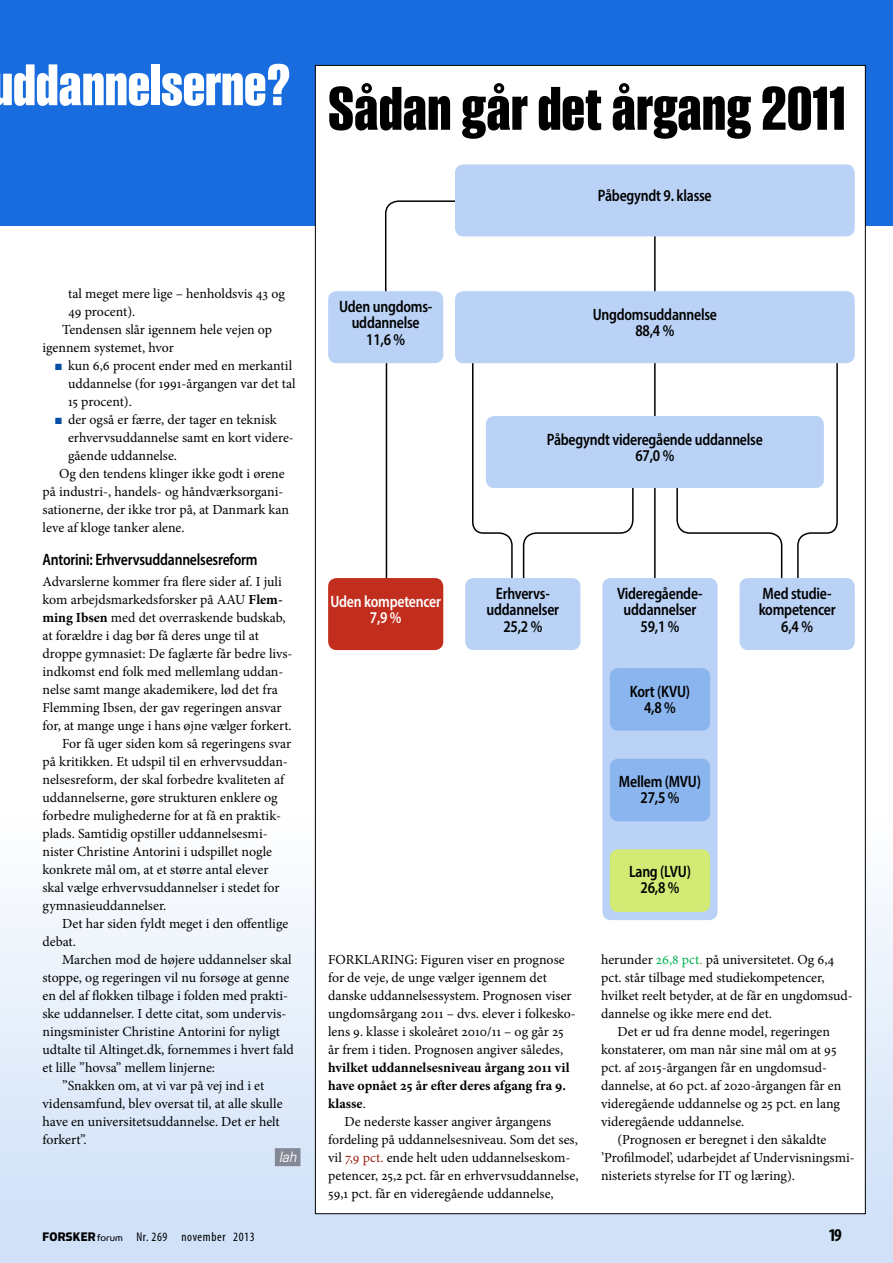
<style>
.page{position:relative;width:893px;height:1263px;background:#fff}
.page>*{position:absolute;margin:0;border:0;box-sizing:border-box;transform-origin:0 0}
.t1{font:700 63px "Smart Sans Std";color:#000}
.t2{font:700 60px "Smart Sans Std";color:#fff}
.t3{font:700 condensed 18px "Myriad Pro";color:#000}
.t4{font:600 semi-condensed 16.5px/16.5px "Myriad Pro";letter-spacing:-.015em;color:#000;text-align:center;scale:.9 1}
.t5{font:600 semi-condensed 16.5px/16.5px "Myriad Pro";letter-spacing:-.015em;color:#fff;text-align:center;scale:.9 1}
.t6{font:13.8px/18px "Minion Pro";color:#000}
.t7{font:700 13.8px/18px "Minion Pro";color:#000}
.t8{font:italic 13.8px "Eurostile LT Std";color:#fff;scale:.9 1}
.t9{font:condensed 12.75px "Myriad Pro";letter-spacing:.05em;color:#000}
.s1{color:#074ea8}
.s2{font-weight:700}
.s3{font-weight:400}
.s4{color:#9c2517}
.s5{color:#00b050}
.s6{color:#8aa129}
.s7{font-family:"Simian Display Chimpanzee";font-stretch:normal;font-size:13.95px}
.s8{font-family:"Simian Display Orangutan";font-stretch:normal;font-size:11.4px}
</style>
<div class="page">
<div style="left:0;top:0;width:893px;height:226px;background:#186cdd"></div>
<div style="left:0;top:812px;width:893px;height:451px;background:linear-gradient(to bottom,#fefefe,#ccdef7)"></div>
<div style="left:315px;top:65px;width:550px;height:1149px;background:#fff"></div>
<svg style="left:471px;top:363px;width:42px;height:215px"></svg>
<svg style="left:796px;top:363px;width:43px;height:215px"></svg>
<hr style="left:654px;top:193px;width:2px;height:698px;background:#000">
<hr style="left:386px;top:315px;width:1px;height:272px;background:#000">
<div style="left:455px;top:164px;width:400px;height:72px;background:#b9d2f5;border-radius:9px"></div>
<div style="left:328px;top:291px;width:115px;height:72px;background:#b9d2f5;border-radius:9px"></div>
<div style="left:328px;top:578px;width:115px;height:72px;background:#c22e1e;border-radius:9px"></div>
<div style="left:465px;top:578px;width:115px;height:72px;background:#b9d2f5;border-radius:9px"></div>
<div style="left:602px;top:578px;width:116px;height:342px;background:#b9d2f5;border-radius:9px"></div>
<div style="left:610px;top:849px;width:100px;height:63px;background:#d3ea74;border-radius:9px"></div>
<div style="left:610px;top:759px;width:100px;height:62px;background:#8bb5ee;border-radius:9px"></div>
<div style="left:610px;top:668px;width:100px;height:63px;background:#8bb5ee;border-radius:9px"></div>
<div style="left:739px;top:578px;width:116px;height:72px;background:#b9d2f5;border-radius:9px"></div>
<div style="left:455px;top:291px;width:400px;height:72px;background:#b9d2f5;border-radius:9px"></div>
<div style="left:486px;top:416px;width:338px;height:72px;background:#b9d2f5;border-radius:9px"></div>
<svg style="left:676px;top:488px;width:107px;height:91px"></svg>
<svg style="left:522px;top:488px;width:112px;height:91px"></svg>
<svg style="left:384px;top:200px;width:72px;height:93px"></svg>
<div style="left:275px;top:1148px;width:25px;height:18px;background:#828995"></div>
<h2 class="t2" style="left:-10px;top:51px;width:302px">uddannelserne?</h2>
<h1 class="t1" style="left:328px;top:73px;width:519px">Sådan går det årgang 2011</h1>
<p class="t4" style="left:598px;top:187px;width:128px">Påbegyndt 9. klasse</p>
<p class="t6" style="left:68px;top:284px;width:218px">tal meget mere lige – henholdsvis 43 og</p>
<p class="t6" style="left:68px;top:302px;width:69px">49 procent).</p>
<p class="t6" style="left:62px;top:320px;width:211px">Tendensen slår igennem hele vejen op</p>
<p class="t6" style="left:43px;top:338px;width:133px">igennem systemet, hvor</p>
<p class="t6" style="left:68px;top:356px;width:229px;text-indent:-13px"><span class="s1">■</span> kun 6,6 procent ender med en merkantil uddannelse (for 1991-årgangen var det tal<br>15 procent).</p>
<p class="t6" style="left:55px;top:410px;width:223px"><span class="s1">■</span> der også er færre, der tager en teknisk</p>
<p class="t6" style="left:68px;top:428px;width:227px">erhvervsuddannelse samt en kort videre-</p>
<p class="t6" style="left:68px;top:446px;width:111px">gående uddannelse.</p>
<p class="t6" style="left:59px;top:464px;width:227px">Og den tendens klinger ikke godt i ørene</p>
<p class="t6" style="left:43px;top:482px;width:242px">på industri-, handels- og håndværksorgani-</p>
<p class="t6" style="left:43px;top:500px;width:248px">sationerne, der ikke tror på, at Danmark kan</p>
<p class="t6" style="left:43px;top:518px;width:144px">leve af kloge tanker alene.</p>
<p class="t4" style="left:43px;top:551px;width:240px">Antorini: Erhvervsuddannelsesreform</p>
<p class="t6" style="left:43px;top:572px;width:241px">Advarslerne kommer fra flere sider af. I juli</p>
<p class="t6" style="left:43px;top:590px;width:242px">kom arbejdsmarkedsforsker på AAU <span class="s2">Flem-</span></p>
<p class="t6" style="left:43px;top:608px;width:245px"><span class="s2">ming Ibsen</span> med det overraskende budskab,</p>
<p class="t6" style="left:43px;top:626px;width:218px">at forældre i dag bør få deres unge til at</p>
<p class="t6" style="left:43px;top:644px;width:252px">droppe gymnasiet: De faglærte får bedre livs-</p>
<p class="t6" style="left:43px;top:662px;width:242px">indkomst end folk med mellemlang uddan-</p>
<p class="t6" style="left:43px;top:680px;width:237px">nelse samt mange akademikere, lød det fra</p>
<p class="t6" style="left:43px;top:698px;width:241px">Flemming Ibsen, der gav regeringen ansvar</p>
<p class="t6" style="left:43px;top:716px;width:251px">for, at mange unge i hans øjne vælger forkert.</p>
<p class="t6" style="left:62px;top:734px;width:231px">For få uger siden kom så regeringens svar</p>
<p class="t6" style="left:43px;top:752px;width:247px">på kritikken. Et udspil til en erhvervsuddan-</p>
<p class="t6" style="left:43px;top:770px;width:243px">nelsesreform, der skal forbedre kvaliteten af</p>
<p class="t6" style="left:43px;top:788px;width:237px">uddannelserne, gøre strukturen enklere og</p>
<p class="t6" style="left:43px;top:806px;width:240px">forbedre mulighederne for at få en praktik-</p>
<p class="t6" style="left:43px;top:824px;width:227px">plads. Samtidig opstiller uddannelsesmi-</p>
<p class="t6" style="left:43px;top:842px;width:231px">nister Christine Antorini i udspillet nogle</p>
<p class="t6" style="left:43px;top:860px;width:228px">konkrete mål om, at et større antal elever</p>
<p class="t6" style="left:43px;top:878px;width:239px">skal vælge erhvervsuddannelser i stedet for</p>
<p class="t6" style="left:43px;top:896px;width:125px">gymnasieuddannelser.</p>
<p class="t6" style="left:62px;top:914px;width:228px">Det har siden fyldt meget i den offentlige</p>
<p class="t6" style="left:43px;top:932px;width:35px">debat.</p>
<p class="t6" style="left:62px;top:950px;width:231px">Marchen mod de højere uddannelser skal</p>
<p class="t6" style="left:43px;top:968px;width:249px">stoppe, og regeringen vil nu forsøge at genne</p>
<p class="t6" style="left:43px;top:986px;width:247px">en del af flokken tilbage i folden med prakti-</p>
<p class="t6" style="left:43px;top:1004px;width:245px">ske uddannelser. I dette citat, som undervis-</p>
<p class="t6" style="left:43px;top:1022px;width:239px">ningsminister Christine Antorini for nyligt</p>
<p class="t6" style="left:43px;top:1040px;width:253px">udtalte til Altinget.dk, fornemmes i hvert fald</p>
<p class="t6" style="left:43px;top:1058px;width:174px">et lille ”hovsa” mellem linjerne:</p>
<p class="t6" style="left:62px;top:1076px;width:204px">”Snakken om, at vi var på vej ind i et</p>
<p class="t6" style="left:43px;top:1094px;width:242px">vidensamfund, blev oversat til, at alle skulle</p>
<p class="t6" style="left:43px;top:1112px;width:239px">have en universitetsuddannelse. Det er helt</p>
<p class="t6" style="left:43px;top:1130px;width:46px">forkert”.</p>
<p class="t8" style="left:279px;top:1148px;width:21px">lah</p>
<p class="t4" style="left:339px;top:298px;width:104px">Uden ungdoms&shy;uddannelse<br>11,6 %</p>
<p class="t4" style="left:593px;top:306px;width:140px">Ungdomsuddannelse<br>88,4 %</p>
<p class="t4" style="left:547px;top:431px;width:241px">Påbegyndt videregående uddannelse<br>67,0 %</p>
<p class="t5" style="left:330px;top:593px;width:124px">Uden kompetencer<br>7,9 %</p>
<p class="t4" style="left:486px;top:584px;width:82px">Erhvervs&shy;uddannelser<br>25,2 %</p>
<p class="t4" style="left:617px;top:584px;width:96px">Videregående&shy;uddannelser<br>59,1 %</p>
<p class="t4" style="left:630px;top:683px;width:69px">Kort (KVU)<br>4,8 %</p>
<p class="t4" style="left:619px;top:773px;width:93px">Mellem (MVU)<br>27,5 %</p>
<p class="t4" style="left:629px;top:863px;width:70px">Lang (LVU)<br>26,8 %</p>
<p class="t4" style="left:759px;top:584px;width:87px">Med studie&shy;kompetencer<br>6,4 %</p>
<p class="t6" style="left:328px;top:950px;width:249px">FORKLARING: Figuren viser en prognose for de veje, de unge vælger igennem det danske uddannelsessystem. Prognosen viser ungdomsårgang 2011 – dvs. elever i folkesko&shy;lens 9. klasse i skoleåret 2010/11 – og går 25 år frem i tiden. Prognosen angiver således,</p>
<p class="t7" style="left:328px;top:1058px;width:243px">hvilket uddannelsesniveau årgang 2011 vil have opnået 25 år efter deres afgang fra 9. klasse<span class="s3">.</span></p>
<p class="t6" style="left:328px;top:1112px;width:252px;text-indent:16px">De nederste kasser angiver årgangens fordeling på uddannelsesniveau. Som det ses, vil <span class="s4">7,9 pct.</span> ende helt uden uddannelseskom&shy;petencer, 25,2 pct. får en erhvervsuddannelse, 59,1 pct. får en videregående uddannelse,</p>
<p class="t6" style="left:601px;top:950px;width:235px">herunder <span class="s5">26,8 pct</span><span class="s6">.</span> på universitetet. Og 6,4</p>
<p class="t6" style="left:601px;top:968px;width:225px">pct. står tilbage med studiekompetencer,</p>
<p class="t6" style="left:601px;top:986px;width:253px">hvilket reelt betyder, at de får en ungdomsud-</p>
<p class="t6" style="left:601px;top:1004px;width:173px">dannelse og ikke mere end det.</p>
<p class="t6" style="left:617px;top:1022px;width:214px">Det er ud fra denne model, regeringen</p>
<p class="t6" style="left:601px;top:1040px;width:237px">konstaterer, om man når sine mål om at 95</p>
<p class="t6" style="left:601px;top:1058px;width:228px">pct. af 2015-årgangen får en ungdomsud-</p>
<p class="t6" style="left:601px;top:1076px;width:242px">dannelse, at 60 pct. af 2020-årgangen får en</p>
<p class="t6" style="left:601px;top:1094px;width:241px">videregående uddannelse og 25 pct. en lang</p>
<p class="t6" style="left:601px;top:1112px;width:145px">videregående uddannelse.</p>
<p class="t6" style="left:617px;top:1130px;width:210px">(Prognosen er beregnet i den såkaldte</p>
<p class="t6" style="left:601px;top:1148px;width:255px">’Profilmodel’, udarbejdet af Undervisningsmi-</p>
<p class="t6" style="left:601px;top:1166px;width:195px">nisteriets styrelse for IT og læring).</p>
<p class="t9" style="left:43px;top:1229px;width:214px"><span class="s7">FORSKER</span><span class="s8">forum</span> Nr. 269 november 2013</p>
<h3 class="t3" style="left:828px;top:1224px;width:15px">19</h3>
</div>
